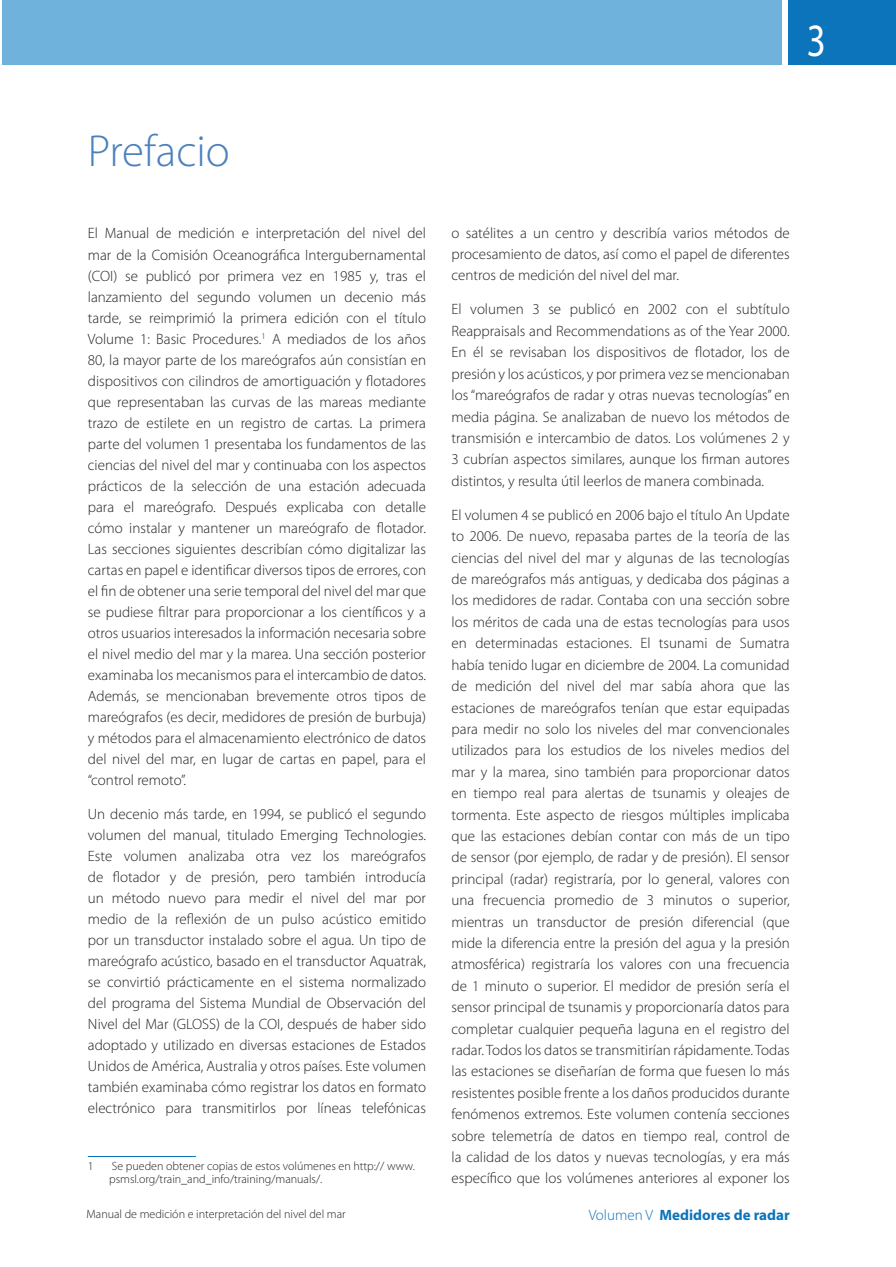
<style>
.page{position:relative;width:896px;height:1267px;background:#fff}
.page>*{position:absolute;margin:0;border:0;box-sizing:border-box;transform-origin:0 0}
.t1{font:46.5px "Myriad Pro";color:#fff;scale:.8 1}
.t2{font:300 45px "Myriad Pro";color:#4c81bd}
.t3{font:39px "Myriad Pro";color:#fff;scale:.8 1}
.t4{font:300 15px/21.5px "Myriad Pro";color:#231f20;text-align:justify}
.t5{font:700 15px "Myriad Pro";color:#0b74bb}
.t6{font:300 12px/13.5px "Myriad Pro";color:#231f20}
.s1{font-weight:300}
</style>
<div class="page">
<div style="left:3px;top:0;width:779px;height:65px;background:#6fb3dc"></div>
<div style="left:789px;top:0;width:107px;height:65px;background:#0b74bb"></div>
<hr style="left:88px;top:1156px;width:108px;height:1px;background:#0b74bb">
<h1 class="t1" style="left:806px;top:12px;width:25px">3</h1>
<h3 class="t3" style="left:805px;top:19px;width:22px">3</h3>
<h2 class="t2" style="left:88px;top:124px;width:143px">Prefacio</h2>
<p class="t4" style="left:88px;top:223px;width:340px;line-height:21px">El Manual de medición e interpretación del nivel del mar de la Comisión Oceanográfica Intergubernamental (COI) se publicó por primera vez en 1985 y, tras el lanzamiento del segundo volumen un decenio más tarde, se reimprimió la primera edición con el título Volume 1: Basic Procedures.<sup>1</sup> A mediados de los años 80, la mayor parte de los mareógrafos aún consistían en dispositivos con cilindros de amortiguación y flotadores que representaban las curvas de las mareas mediante trazo de estilete en un registro de cartas. La primera parte del volumen 1 presentaba los fundamentos de las ciencias del nivel del mar y continuaba con los aspectos prácticos de la selección de una estación adecuada para el mareógrafo. Después explicaba con detalle cómo instalar y mantener un mareógrafo de flotador.<br>Las secciones siguientes describían cómo digitalizar las cartas en papel e identificar diversos tipos de errores, con el fin de obtener una serie temporal del nivel del mar que se pudiese filtrar para proporcionar a los científicos y a otros usuarios interesados la información necesaria sobre el nivel medio del mar y la marea. Una sección posterior examinaba los mecanismos para el intercambio de datos.<br>Además, se mencionaban brevemente otros tipos de mareógrafos (es decir, medidores de presión de burbuja) y métodos para el almacenamiento electrónico de datos del nivel del mar, en lugar de cartas en papel, para el “control remoto”.</p>
<p class="t4" style="left:88px;top:802px;width:340px;line-height:21px">Un decenio más tarde, en 1994, se publicó el segundo volumen del manual, titulado Emerging Technologies.<br>Este volumen analizaba otra vez los mareógrafos de flotador y de presión, pero también introducía un método nuevo para medir el nivel del mar por medio de la reflexión de un pulso acústico emitido por un transductor instalado sobre el agua. Un tipo de mareógrafo acústico, basado en el transductor Aquatrak, se convirtió prácticamente en el sistema normalizado del programa del Sistema Mundial de Observación del Nivel del Mar (GLOSS) de la COI, después de haber sido adoptado y utilizado en diversas estaciones de Estados Unidos de América, Australia y otros países. Este volumen también examinaba cómo registrar los datos en formato electrónico para transmitirlos por líneas telefónicas</p>
<p class="t6" style="left:88px;top:1158px;width:7px">1</p>
<p class="t6" style="left:109px;top:1158px;width:307px">Se pueden obtener copias de estos volúmenes en http:// www. psmsl.org/train_and_info/training/manuals/.</p>
<p class="t4" style="left:451px;top:222px;width:340px">o satélites a un centro y describía varios métodos de procesamiento de datos, así como el papel de diferentes centros de medición del nivel del mar.</p>
<p class="t4" style="left:451px;top:298px;width:340px">El volumen 3 se publicó en 2002 con el subtítulo Reappraisals and Recommendations as of the Year 2000.<br>En él se revisaban los dispositivos de flotador, los de presión y los acústicos, y por primera vez se mencionaban los “mareógrafos de radar y otras nuevas tecnologías” en media página. Se analizaban de nuevo los métodos de transmisión e intercambio de datos. Los volúmenes 2 y 3 cubrían aspectos similares, aunque los firman autores distintos, y resulta útil leerlos de manera combinada.</p>
<p class="t4" style="left:451px;top:504px;width:340px">El volumen 4 se publicó en 2006 bajo el título An Update to 2006. De nuevo, repasaba partes de la teoría de las ciencias del nivel del mar y algunas de las tecnologías de mareógrafos más antiguas, y dedicaba dos páginas a los medidores de radar. Contaba con una sección sobre los méritos de cada una de estas tecnologías para usos en determinadas estaciones. El tsunami de Sumatra había tenido lugar en diciembre de 2004. La comunidad de medición del nivel del mar sabía ahora que las estaciones de mareógrafos tenían que estar equipadas para medir no solo los niveles del mar convencionales utilizados para los estudios de los niveles medios del mar y la marea, sino también para proporcionar datos en tiempo real para alertas de tsunamis y oleajes de tormenta. Este aspecto de riesgos múltiples implicaba que las estaciones debían contar con más de un tipo de sensor (por ejemplo, de radar y de presión). El sensor principal (radar) registraría, por lo general, valores con una frecuencia promedio de 3 minutos o superior, mientras un transductor de presión diferencial (que mide la diferencia entre la presión del agua y la presión atmosférica) registraría los valores con una frecuencia de 1 minuto o superior. El medidor de presión sería el sensor principal de tsunamis y proporcionaría datos para completar cualquier pequeña laguna en el registro del radar. Todos los datos se transmitirían rápidamente. Todas las estaciones se diseñarían de forma que fuesen lo más resistentes posible frente a los daños producidos durante fenómenos extremos. Este volumen contenía secciones sobre telemetría de datos en tiempo real, control de la calidad de los datos y nuevas tecnologías, y era más específico que los volúmenes anteriores al exponer los</p>
<p class="t6" style="left:86px;top:1206px;width:261px">Manual de medición e interpretación del nivel del mar</p>
<p class="t5" style="left:589px;top:1205px;width:202px"><span class="s1">Volumen V</span> Medidores de radar</p>
</div>
